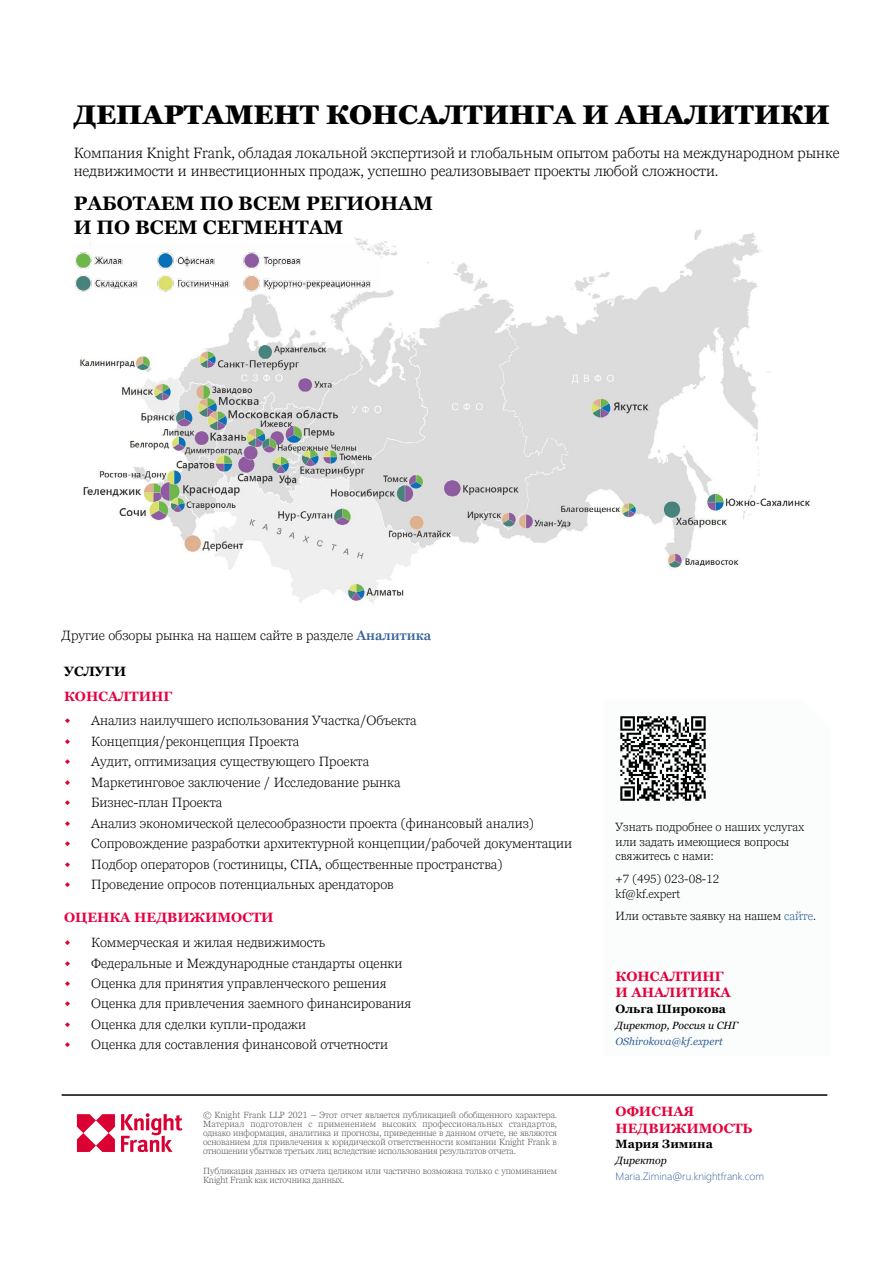
<style>
.page{position:relative;width:893px;height:1263px;background:#fff}
.page>*{position:absolute;margin:0;border:0;box-sizing:border-box;transform-origin:0 0}
.t1{font:900 27px "Georgia Pro";color:#000}
.t2{font:700 19.5px/23.4px "Georgia Pro";color:#000}
.t3{font:300 15px/18px "Georgia Pro";color:#000}
.t4{font:300 13.5px/20.4px "Georgia Pro";color:#000}
.t5{font:700 13.5px/16.5px "Georgia Pro";color:#e4003b}
.t6{font:700 13.5px "Georgia Pro";color:#e50043}
.t7{font:700 13.5px "Georgia Pro";color:#000}
.t8{font:300 12px/14.4px "Georgia Pro";color:#000}
.t9{font:700 12px "Georgia Pro";color:#000}
.t10{font:300 10.5px "Segoe UI";color:#336197}
.t11{font:italic 10.5px "Georgia Pro";color:#000}
.t12{font:italic 10.5px "Georgia Pro";color:#336197}
.t13{font:300 9px/9px "Georgia Pro";letter-spacing:-.015em;color:#575756;text-align:justify}
.s1{font-weight:600;color:#336197}
.s2{color:#336197}
</style>
<div class="page">
<svg style="left:77px;top:1114px;width:38px;height:38px"></svg>
<svg style="left:121px;top:1113px;width:61px;height:39px"></svg>
<hr style="left:62px;top:1094px;width:765px;height:2px;background:#000">
<img style="left:79px;top:229px;width:731px;height:375px">
<img style="left:620px;top:716px;width:86px;height:85px">
<img style="left:75px;top:242px;width:306px;height:52px">
<h1 class="t1" style="left:74px;top:100px;width:757px">ДЕПАРТАМЕНТ КОНСАЛТИНГА И АНАЛИТИКИ</h1>
<p class="t3" style="left:74px;top:144px;width:767px">Компания Knight Frank, обладая локальной экспертизой и глобальным опытом работы на международном рынке недвижимости и инвестиционных продаж, успешно реализовывает проекты любой сложности.</p>
<h2 class="t2" style="left:74px;top:193px;width:361px">РАБОТАЕМ ПО ВСЕМ РЕГИОНАМ<br>И ПО ВСЕМ СЕГМЕНТАМ</h2>
<p class="t4" style="left:62px;top:625px;width:371px">Другие обзоры рынка на нашем сайте в разделе <span class="s1">Аналитика</span></p>
<p class="t7" style="left:64px;top:664px;width:63px">УСЛУГИ</p>
<p class="t6" style="left:64px;top:688px;width:110px">КОНСАЛТИНГ</p>
<p class="t4" style="left:91px;top:711px;width:482px">Анализ наилучшего использования Участка/Объекта Концепция/реконцепция Проекта<br>Аудит, оптимизация существующего Проекта<br>Маркетинговое заключение / Исследование рынка<br>Бизнес-план Проекта<br>Анализ экономической целесообразности проекта (финансовый анализ)<br>Сопровождение разработки архитектурной концепции/рабочей документации Подбор операторов (гостиницы, СПА, общественные пространства)<br>Проведение опросов потенциальных арендаторов</p>
<p class="t6" style="left:64px;top:910px;width:211px">ОЦЕНКА НЕДВИЖИМОСТИ</p>
<p class="t4" style="left:91px;top:933px;width:322px">Коммерческая и жилая недвижимость<br>Федеральные и Международные стандарты оценки Оценка для принятия управленческого решения Оценка для привлечения заемного финансирования Оценка для сделки купли-продажи<br>Оценка для составления финансовой отчетности</p>
<p class="t13" style="left:203px;top:1111px;width:356px">© Knight Frank LLP 2021 – Этот отчет является публикацией обобщенного характера.<br>Материал подготовлен с применением высоких профессиональных стандартов, однако информация, аналитика и прогнозы, приведенные в данном отчете, не являются основанием для привлечения к юридической ответственности компании Knight Frank в отношении убытков третьих лиц вследствие использования результатов отчета.</p>
<p class="t13" style="left:203px;top:1166px;width:356px">Публикация данных из отчета целиком или частично возможна только с упоминанием<br>Knight Frank как источника данных.</p>
<p class="t8" style="left:616px;top:820px;width:190px">Узнать подробнее о наших услугах или задать имеющиеся вопросы свяжитесь с нами:</p>
<p class="t8" style="left:616px;top:872px;width:105px">+7 (495) 023-08-12 kf@kf.expert</p>
<p class="t8" style="left:616px;top:909px;width:202px">Или оставьте заявку на нашем <span class="s2">сайте</span>.</p>
<p class="t5" style="left:616px;top:968px;width:117px">КОНСАЛТИНГ<br>И АНАЛИТИКА</p>
<p class="t9" style="left:616px;top:1002px;width:112px">Ольга Широкова</p>
<p class="t11" style="left:616px;top:1019px;width:124px">Директор, Россия и СНГ</p>
<p class="t12" style="left:616px;top:1035px;width:109px">OShirokova@kf.expert</p>
<p class="t5" style="left:616px;top:1104px;width:138px">ОФИСНАЯ<br>НЕДВИЖИМОСТЬ</p>
<p class="t9" style="left:616px;top:1137px;width:99px">Мария Зимина</p>
<p class="t11" style="left:616px;top:1154px;width:53px">Директор</p>
<p class="t10" style="left:616px;top:1166px;width:150px">Maria.Zimina@ru.knightfrank.com</p>
</div>
